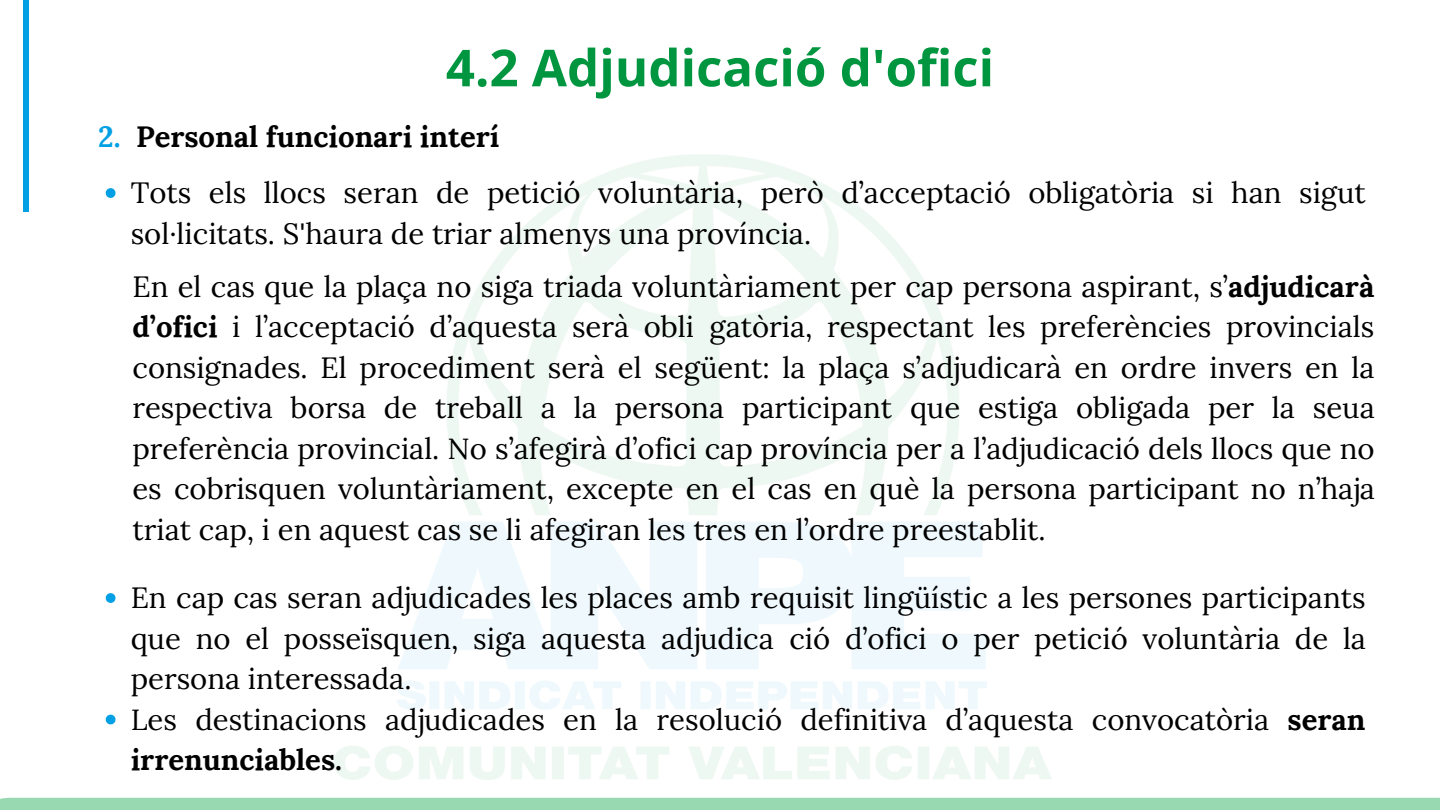
<style>
.page{position:relative;width:1440px;height:810px;background:#fff}
.page>*{position:absolute;margin:0;border:0;box-sizing:border-box;transform-origin:0 0}
.t1{font:700 51px "Open Sans";color:#009640}
.t2{font:700 29.3px "Lora";color:#000}
.t3{font:29.2px/40.5px "Lora";color:#000;text-align:justify}
.s1{color:#019fe3}
.s2{font-weight:700;font-size:29.3px}
</style>
<div class="page">
<div style="left:0;top:798px;width:1440px;height:12px;background:#98d9b2"></div>
<div style="left:23px;top:0;width:6px;height:212px;background:#019fe3"></div>
<svg style="left:106px;top:188px;width:10px;height:10px"></svg>
<svg style="left:106px;top:593px;width:10px;height:10px"></svg>
<svg style="left:106px;top:715px;width:10px;height:9px"></svg>
<p class="t1" style="left:446px;top:32px;width:550px">4.2 Adjudicació d'ofici</p>
<p class="t2" style="left:98px;top:117px;width:403px"><span class="s1">2.</span> Personal funcionari interí</p>
<p class="t3" style="left:131px;top:172px;width:1237px">Tots els llocs seran de petició voluntària, però d’acceptació obligatòria si han sigut sol·licitats. S'haura de triar almenys una província.</p>
<p class="t3" style="left:132px;top:266px;width:1244px">En el cas que la plaça no siga triada voluntàriament per cap persona aspirant, s’<span class="s2">adjudicarà d’ofici</span> i l’acceptació d’aquesta serà obli gatòria, respectant les preferències provincials consignades. El procediment serà el següent: la plaça s’adjudicarà en ordre invers en la respectiva borsa de treball a la persona participant que estiga obligada per la seua preferència provincial. No s’afegirà d’ofici cap província per a l’adjudicació dels llocs que no es cobrisquen voluntàriament, excepte en el cas en què la persona participant no n’haja triat cap, i en aquest cas se li afegiran les tres en l’ordre preestablit.</p>
<p class="t3" style="left:131px;top:577px;width:1237px">En cap cas seran adjudicades les places amb requisit lingüístic a les persones participants que no el posseïsquen, siga aquesta adjudica ció d’ofici o per petició voluntària de la persona interessada.</p>
<p class="t3" style="left:131px;top:699px;width:1236px">Les destinacions adjudicades en la resolució definitiva d’aquesta convocatòria <span class="s2">seran</span></p>
<p class="t2" style="left:131px;top:741px;width:213px">irrenunciables.</p>
</div>
